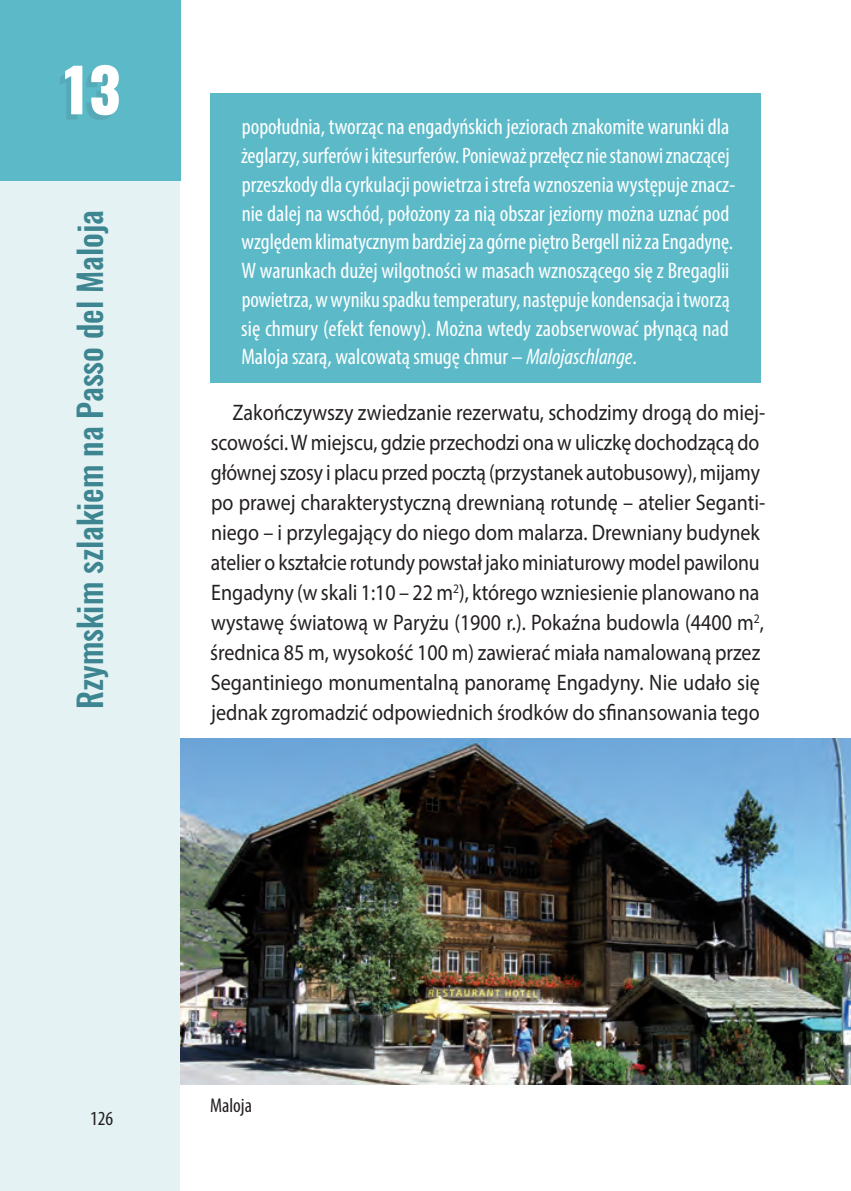
<style>
.page{position:relative;width:851px;height:1191px;background:#fff}
.page>*{position:absolute;margin:0;border:0;box-sizing:border-box;transform-origin:0 0}
.t1{font:800 60px "Oswald";color:#fff}
.t2{font:500 32.5px "Oswald";color:#3d8590}
.txt{font:22.5px/30px "Myriad Pro";color:#231f20;scale:.89 1}
.ramka{font:condensed 22.5px/28.8px "Myriad Pro";color:#fff}
.txt_photo{font:condensed 20px "Myriad Pro";color:#231f20}
.s1{font-style:italic}
</style>
<div class="page">
<div style="left:0;top:180px;width:180px;height:1011px;background:#e4f2f4"></div>
<div style="left:0;top:0;width:180px;height:180px;background:#5cbac8"></div>
<div style="left:60px;top:70px;width:54px;height:50px;background:#231f20;opacity:.1"></div>
<div style="left:210px;top:93px;width:550px;height:290px;background:#5cbac8"></div>
<img style="left:180px;top:738px;width:670px;height:346px">
<h1 class="t1" style="left:59px;top:48px;width:63px">13</h1>
<h2 class="t2" style="left:67px;top:709px;width:500px;rotate:-90deg">Rzymskim szlakiem na Passo del Maloja</h2>
<p class="ramka" style="left:241px;top:112px;width:495px">popołudnia, tworząc na engadyńskich jeziorach znakomite warunki dla żeglarzy, surferów i kitesurferów. Ponieważ przełęcz nie stanowi znaczącej przeszkody dla cyrkulacji powietrza i strefa wznoszenia występuje znacz&shy;nie dalej na wschód, położony za nią obszar jeziorny można uznać pod względem klimatycznym bardziej za górne piętro Bergell niż za Engadynę.</p>
<p class="ramka" style="left:241px;top:256px;width:490px;text-align:justify">W warunkach dużej wilgotności w masach wznoszącego się z Bregaglii powietrza, w wyniku spadku temperatury, następuje kondensacja i tworzą się chmury (efekt fenowy). Można wtedy zaobserwować płynącą nad Maloja szarą, walcowatą smugę chmur – <span class="s1">Malojaschlange</span>.</p>
<p class="txt" style="left:210px;top:397px;width:625px;text-indent:22px">Zakończywszy zwiedzanie rezerwatu, schodzimy drogą do miej&shy;scowości. W miejscu, gdzie przechodzi ona w uliczkę dochodzącą do głównej szosy i placu przed pocztą (przystanek autobusowy), mijamy po prawej charakterystyczną drewnianą rotundę – atelier Seganti&shy;niego – i przylegający do niego dom malarza. Drewniany budynek atelier o kształcie rotundy powstał jako miniaturowy model pawilonu Engadyny (w skali 1:10 – 22 m<sup>2</sup>), którego wzniesienie planowano na wystawę światową w Paryżu (1900 r.). Pokaźna budowla (4400 m<sup>2</sup>, średnica 85 m, wysokość 100 m) zawierać miała namalowaną przez Segantiniego monumentalną panoramę Engadyny. Nie udało się jednak zgromadzić odpowiednich środków do sfinansowania tego</p>
<p class="txt_photo" style="left:90px;top:1106px;width:25px">126</p>
<p class="txt_photo" style="left:210px;top:1093px;width:43px">Maloja</p>
</div>
